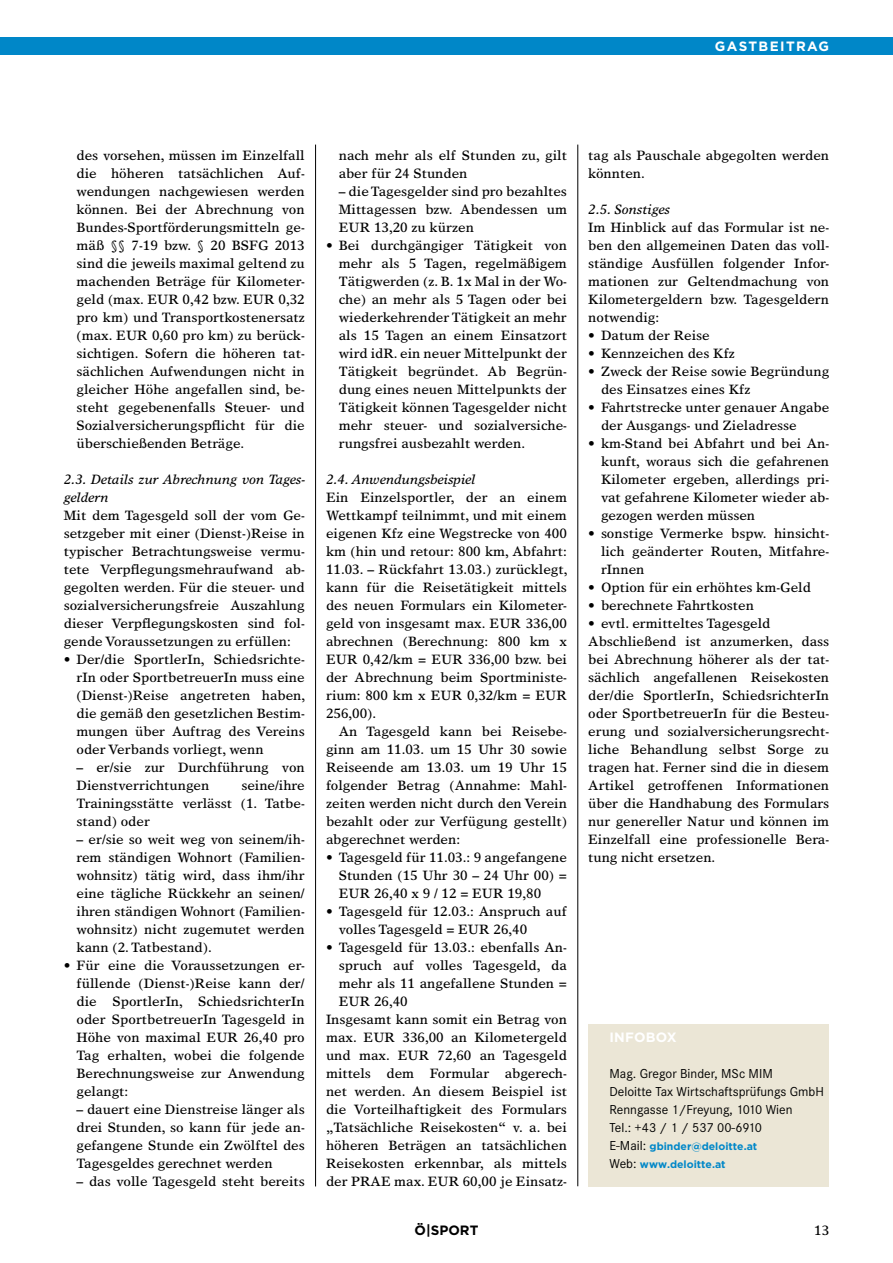
<style>
.page{position:relative;width:893px;height:1263px;background:#fff}
.page>*{position:absolute;margin:0;border:0;box-sizing:border-box;transform-origin:0 0}
.Aufzählung{font:13.5px/18px "Times Europa LT Std";color:#000;text-align:justify}
.Fließtext_1__Absatz{font:13.5px/18px "Times Europa LT Std";color:#000;text-align:justify}
.Fließtext_2__Absatz{font:13.5px/18px "Times Europa LT Std";color:#000;text-align:justify}
.Infobox_Text{font:13.5px "Corporate S";color:#000}
.Fließtext_1__Absatz-2{font:italic 13.5px/18px "Times Europa LT Std";color:#000}
.Kolumnentitel{font:700 13.5px "Gotham";letter-spacing:.1em;color:#fff}
.t1{font:700 13.5px "Gotham";color:#000}
.Infobox_Überschrift{font:700 13.5px "Gotham";letter-spacing:.015em;color:#fff}
.Infobox_Text-2{font:700 10.5px "Gotham";color:#0087c8}
.s1{font-family:"Corporate S";font-weight:400;font-size:13.5px;color:#000}
</style>
<div class="page">
<div style="left:588px;top:1024px;width:241px;height:163px;background:#ebe6d6"></div>
<div style="left:0;top:38px;width:893px;height:17px;background:#0087c8"></div>
<hr style="left:315px;top:145px;width:1px;height:1041px;background:#000">
<hr style="left:577px;top:145px;width:1px;height:1041px;background:#000">
<p class="Kolumnentitel" style="left:715px;top:38px;width:116px">GASTBEITRAG</p>
<p class="Aufzählung" style="left:77px;top:146px;width:230px">des vorsehen, müssen im Einzelfall die höheren tatsächlichen Auf&shy;wendungen nachgewiesen werden können. Bei der Abrechnung von Bundes-Sportförderungsmitteln ge&shy;mäß §§ 7-19 bzw. § 20 BSFG 2013 sind die jeweils maximal geltend zu machenden Beträge für Kilometer&shy;geld (max. EUR 0,42 bzw. EUR 0,32 pro km) und Transportkostenersatz (max. EUR 0,60 pro km) zu berück&shy;sichtigen. Sofern die höheren tat&shy;sächlichen Aufwendungen nicht in gleicher Höhe angefallen sind, be&shy;steht gegebenenfalls Steuer- und Sozialversicherungspflicht für die überschießenden Beträge.</p>
<p class="Fließtext_1__Absatz-2" style="left:64px;top:470px;width:242px">2.3. Details zur Abrechnung von Tages&shy;geldern</p>
<p class="Fließtext_1__Absatz" style="left:64px;top:506px;width:242px">Mit dem Tagesgeld soll der vom Ge&shy;setzgeber mit einer (Dienst-)Reise in typischer Betrachtungsweise vermu&shy;tete Verpflegungsmehraufwand ab&shy;gegolten werden. Für die steuer- und sozialversicherungsfreie Auszahlung dieser Verpflegungskosten sind fol&shy;gende Voraussetzungen zu erfüllen:</p>
<p class="Aufzählung" style="left:77px;top:650px;width:230px;text-indent:-13px">• Der/die SportlerIn, Schiedsrichte&shy;rIn oder SportbetreuerIn muss eine (Dienst-)Reise angetreten haben, die gemäß den gesetzlichen Bestim&shy;mungen über Auftrag des Vereins oder Verbands vorliegt, wenn</p>
<p class="Aufzählung" style="left:77px;top:758px;width:230px">– er/sie zur Durchführung von<br>Dienstverrichtungen</p>
<p class="Aufzählung" style="left:77px;top:776px;width:230px;text-indent:165px">seine/ihre Trainingsstätte verlässt (1. Tatbe&shy;stand) oder</p>
<p class="Aufzählung" style="left:77px;top:830px;width:230px">– er/sie so weit weg von seinem/ih&shy;rem ständigen Wohnort (Familien&shy;wohnsitz) tätig wird, dass ihm/ihr eine tägliche Rückkehr an seinen/ ihren ständigen Wohnort (Familien&shy;wohnsitz) nicht zugemutet werden kann (2. Tatbestand).</p>
<p class="Aufzählung" style="left:77px;top:956px;width:230px;text-indent:-13px">• Für eine die Voraussetzungen er&shy;füllende (Dienst-)Reise kann der/ die SportlerIn, SchiedsrichterIn oder SportbetreuerIn Tagesgeld in Höhe von maximal EUR 26,40 pro Tag erhalten, wobei die folgende Berechnungsweise zur Anwendung gelangt:</p>
<p class="Aufzählung" style="left:77px;top:1100px;width:230px">– dauert eine Dienstreise länger als drei Stunden, so kann für jede an&shy;gefangene Stunde ein Zwölftel des Tagesgeldes gerechnet werden</p>
<p class="Aufzählung" style="left:77px;top:1172px;width:230px">– das volle Tagesgeld steht bereits</p>
<p class="Aufzählung" style="left:339px;top:146px;width:230px">nach mehr als elf Stunden zu, gilt aber für 24 Stunden</p>
<p class="Aufzählung" style="left:339px;top:182px;width:230px">– die Tagesgelder sind pro bezahltes Mittagessen bzw. Abendessen um EUR 13,20 zu kürzen</p>
<p class="Aufzählung" style="left:339px;top:236px;width:230px;text-indent:-13px">• Bei durchgängiger Tätigkeit von mehr als 5 Tagen, regelmäßigem Tätigwerden (z. B. 1x Mal in der Wo&shy;che) an mehr als 5 Tagen oder bei wiederkehrender Tätigkeit an mehr als 15 Tagen an einem Einsatzort wird idR. ein neuer Mittelpunkt der Tätigkeit begründet. Ab Begrün&shy;dung eines neuen Mittelpunkts der Tätigkeit können Tagesgelder nicht mehr steuer- und sozialversiche&shy;rungsfrei ausbezahlt werden.</p>
<p class="Fließtext_1__Absatz-2" style="left:326px;top:470px;width:151px">2.4. Anwendungsbeispiel</p>
<p class="Fließtext_1__Absatz" style="left:326px;top:488px;width:243px">Ein Einzelsportler, der an einem Wettkampf teilnimmt, und mit einem eigenen Kfz eine Wegstrecke von 400 km (hin und retour: 800 km, Abfahrt:<br>11.03. – Rückfahrt 13.03.) zurücklegt, kann für die Reisetätigkeit mittels des neuen Formulars ein Kilometer&shy;geld von insgesamt max. EUR 336,00 abrechnen (Berechnung: 800 km x EUR 0,42/km = EUR 336,00 bzw. bei der Abrechnung beim Sportministe&shy;rium: 800 km x EUR 0,32/km = EUR 256,00).</p>
<p class="Fließtext_2__Absatz" style="left:326px;top:722px;width:242px;text-indent:13px">An Tagesgeld kann bei Reisebe&shy;ginn am 11.03. um 15 Uhr 30 sowie Reiseende am 13.03. um 19 Uhr 15 folgender Betrag (Annahme: Mahl&shy;zeiten werden nicht durch den Verein bezahlt oder zur Verfügung gestellt) abgerechnet werden:</p>
<p class="Aufzählung" style="left:339px;top:848px;width:230px;text-indent:-13px">• Tagesgeld für 11.03.: 9 angefangene Stunden (15 Uhr 30 – 24 Uhr 00) = EUR 26,40 x 9 / 12 = EUR 19,80</p>
<p class="Aufzählung" style="left:339px;top:902px;width:230px;text-indent:-13px">• Tagesgeld für 12.03.: Anspruch auf volles Tagesgeld = EUR 26,40</p>
<p class="Aufzählung" style="left:339px;top:938px;width:230px;text-indent:-13px">• Tagesgeld für 13.03.: ebenfalls An&shy;spruch auf volles Tagesgeld, da mehr als 11 angefallene Stunden = EUR 26,40</p>
<p class="Fließtext_1__Absatz" style="left:326px;top:1010px;width:242px">Insgesamt kann somit ein Betrag von max. EUR 336,00 an Kilometergeld und max. EUR 72,60 an Tagesgeld mittels dem Formular abgerech&shy;net werden. An diesem Beispiel ist die Vorteilhaftigkeit des Formulars „Tatsächliche Reisekosten“ v. a. bei höheren Beträgen an tatsächlichen Reisekosten erkennbar, als mittels der PRAE max. EUR 60,00 je Einsatz-</p>
<p class="Fließtext_1__Absatz" style="left:588px;top:146px;width:242px">tag als Pauschale abgegolten werden könnten.</p>
<p class="Fließtext_1__Absatz-2" style="left:588px;top:200px;width:83px">2.5. Sonstiges</p>
<p class="Fließtext_1__Absatz" style="left:588px;top:218px;width:242px">Im Hinblick auf das Formular ist ne&shy;ben den allgemeinen Daten das voll&shy;ständige Ausfüllen folgender Infor&shy;mationen zur Geltendmachung von Kilometergeldern bzw. Tagesgeldern notwendig:</p>
<p class="Aufzählung" style="left:588px;top:326px;width:123px">• Datum der Reise</p>
<p class="Aufzählung" style="left:588px;top:344px;width:148px">• Kennzeichen des Kfz</p>
<p class="Aufzählung" style="left:601px;top:362px;width:230px;text-indent:-13px">• Zweck der Reise sowie Begründung des Einsatzes eines Kfz</p>
<p class="Aufzählung" style="left:601px;top:398px;width:230px;text-indent:-13px">• Fahrtstrecke unter genauer Angabe der Ausgangs- und Zieladresse</p>
<p class="Aufzählung" style="left:601px;top:434px;width:230px;text-indent:-13px">• km-Stand bei Abfahrt und bei An&shy;kunft, woraus sich die gefahrenen Kilometer ergeben, allerdings pri&shy;vat gefahrene Kilometer wieder ab&shy;gezogen werden müssen</p>
<p class="Aufzählung" style="left:601px;top:524px;width:230px;text-indent:-13px">• sonstige Vermerke bspw. hinsicht&shy;lich geänderter Routen, Mitfahre&shy;rInnen</p>
<p class="Aufzählung" style="left:588px;top:578px;width:224px">• Option für ein erhöhtes km-Geld</p>
<p class="Aufzählung" style="left:588px;top:596px;width:167px">• berechnete Fahrtkosten</p>
<p class="Aufzählung" style="left:588px;top:614px;width:184px">• evtl. ermitteltes Tagesgeld</p>
<p class="Fließtext_1__Absatz" style="left:588px;top:632px;width:242px">Abschließend ist anzumerken, dass bei Abrechnung höherer als der tat&shy;sächlich angefallenen Reisekosten der/die SportlerIn, SchiedsrichterIn oder SportbetreuerIn für die Besteu&shy;erung und sozialversicherungsrecht&shy;liche Behandlung selbst Sorge zu tragen hat. Ferner sind die in diesem Artikel getroffenen Informationen über die Handhabung des Formulars nur genereller Natur und können im Einzelfall eine professionelle Bera&shy;tung nicht ersetzen.</p>
<p class="Infobox_Überschrift" style="left:609px;top:1030px;width:69px">INFOBOX</p>
<p class="Infobox_Text" style="left:609px;top:1066px;width:165px">Mag. Gregor Binder, MSc MIM</p>
<p class="Infobox_Text" style="left:609px;top:1084px;width:216px">Deloitte Tax Wirtschaftsprüfungs GmbH</p>
<p class="Infobox_Text" style="left:609px;top:1102px;width:185px">Renngasse 1/Freyung, 1010 Wien</p>
<p class="Infobox_Text" style="left:609px;top:1120px;width:154px">Tel.: +43 / 1 / 537 00-6910</p>
<p class="Infobox_Text-2" style="left:609px;top:1141px;width:149px"><span class="s1">E-Mail:</span> gbinder@deloitte.at</p>
<p class="Infobox_Text-2" style="left:609px;top:1159px;width:118px"><span class="s1">Web:</span> www.deloitte.at</p>
<p class="t1" style="left:415px;top:1222px;width:65px">Ö|SPORT</p>
<p class="Aufzählung" style="left:814px;top:1220px;width:17px">13</p>
</div>
